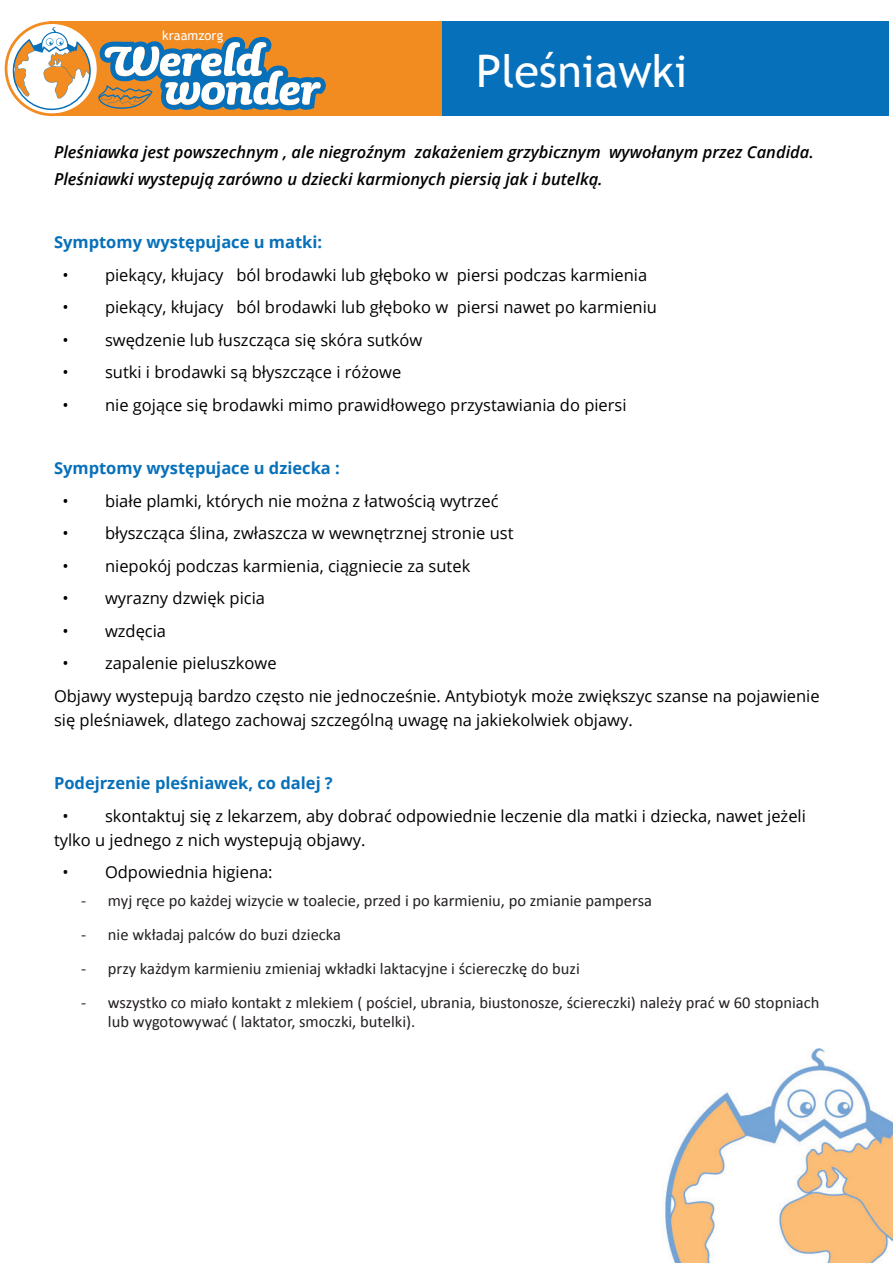
<style>
.page{position:relative;width:893px;height:1263px;background:#fff}
.page>*{position:absolute;margin:0;border:0;box-sizing:border-box;transform-origin:0 0}
.t1{font:45px "Trebuchet MS";color:#fff}
.t2{font:16.5px/32.5px "Open Sans";color:#000}
.t3{font:16.5px/19px "Calibri";color:#231f20}
.t4{font:italic 600 16.5px/27px "Open Sans";color:#000}
.t5{font:700 16.5px "Open Sans";color:#0770ba}
.t6{font:13.05px "Trebuchet MS";color:#fff}
</style>
<div class="page">
<div style="left:49px;top:21px;width:393px;height:95px;background:#f28b20"></div>
<div style="left:442px;top:21px;width:446px;height:95px;background:#0770ba"></div>
<svg style="left:5px;top:21px;width:94px;height:95px"></svg>
<svg style="left:7px;top:24px;width:90px;height:89px"></svg>
<svg style="left:13px;top:27px;width:78px;height:83px"></svg>
<svg style="left:98px;top:36px;width:228px;height:74px"></svg>
<img style="left:665px;top:1048px;width:228px;height:215px">
<p class="t6" style="left:162px;top:28px;width:63px">kraamzorg</p>
<h1 class="t1" style="left:476px;top:45px;width:213px">Pleśniawki</h1>
<p class="t4" style="left:54px;top:138px;width:761px">Pleśniawka jest powszechnym , ale niegroźnym zakażeniem grzybicznym wywołanym przez Candida.<br>Pleśniawki wystepują zarówno u dziecki karmionych piersią jak i butelką.</p>
<p class="t5" style="left:54px;top:230px;width:270px">Symptomy występujace u matki:</p>
<p class="t2" style="left:62px;top:258px;width:586px">• piekący, kłujacy ból brodawki lub głęboko w piersi podczas karmienia</p>
<p class="t2" style="left:62px;top:290px;width:596px">• piekący, kłujacy ból brodawki lub głęboko w piersi nawet po karmieniu</p>
<p class="t2" style="left:62px;top:323px;width:361px">• swędzenie lub łuszcząca się skóra sutków</p>
<p class="t2" style="left:62px;top:355px;width:340px">• sutki i brodawki są błyszczące i różowe</p>
<p class="t2" style="left:62px;top:388px;width:566px">• nie gojące się brodawki mimo prawidłowego przystawiania do piersi</p>
<p class="t5" style="left:54px;top:456px;width:287px">Symptomy występujace u dziecka :</p>
<p class="t2" style="left:62px;top:484px;width:438px">• białe plamki, których nie można z łatwością wytrzeć</p>
<p class="t2" style="left:62px;top:516px;width:453px">• błyszcząca ślina, zwłaszcza w wewnętrznej stronie ust</p>
<p class="t2" style="left:62px;top:549px;width:409px">• niepokój podczas karmienia, ciągniecie za sutek</p>
<p class="t2" style="left:62px;top:581px;width:204px">• wyrazny dzwięk picia</p>
<p class="t2" style="left:62px;top:614px;width:105px">• wzdęcia</p>
<p class="t2" style="left:54px;top:646px;width:767px;text-indent:8px">• zapalenie pieluszkowe<br>Objawy wystepują bardzo często nie jednocześnie. Antybiotyk może zwiększyc szanse na pojawienie</p>
<p class="t2" style="left:54px;top:703px;width:580px">się pleśniawek, dlatego zachowaj szczególną uwagę na jakiekolwiek objawy.</p>
<p class="t5" style="left:54px;top:771px;width:280px">Podejrzenie pleśniawek, co dalej ?</p>
<p class="t2" style="left:54px;top:803px;width:753px;line-height:24px;text-indent:8px">• skontaktuj się z lekarzem, aby dobrać odpowiednie leczenie dla matki i dziecka, nawet jeżeli tylko u jednego z nich wystepują objawy.</p>
<p class="t2" style="left:62px;top:855px;width:212px">• Odpowiednia higiena:</p>
<p class="t3" style="left:81px;top:891px;width:572px">- myj ręce po każdej wizycie w toalecie, przed i po karmieniu, po zmianie pampersa</p>
<p class="t3" style="left:81px;top:925px;width:262px">- nie wkładaj palców do buzi dziecka</p>
<p class="t3" style="left:81px;top:959px;width:500px">- przy każdym karmieniu zmieniaj wkładki laktacyjne i ściereczkę do buzi</p>
<p class="t3" style="left:108px;top:993px;width:713px;text-indent:-27px">- wszystko co miało kontakt z mlekiem ( pościel, ubrania, biustonosze, ściereczki) należy prać w 60 stopniach lub wygotowywać ( laktator, smoczki, butelki).</p>
</div>
